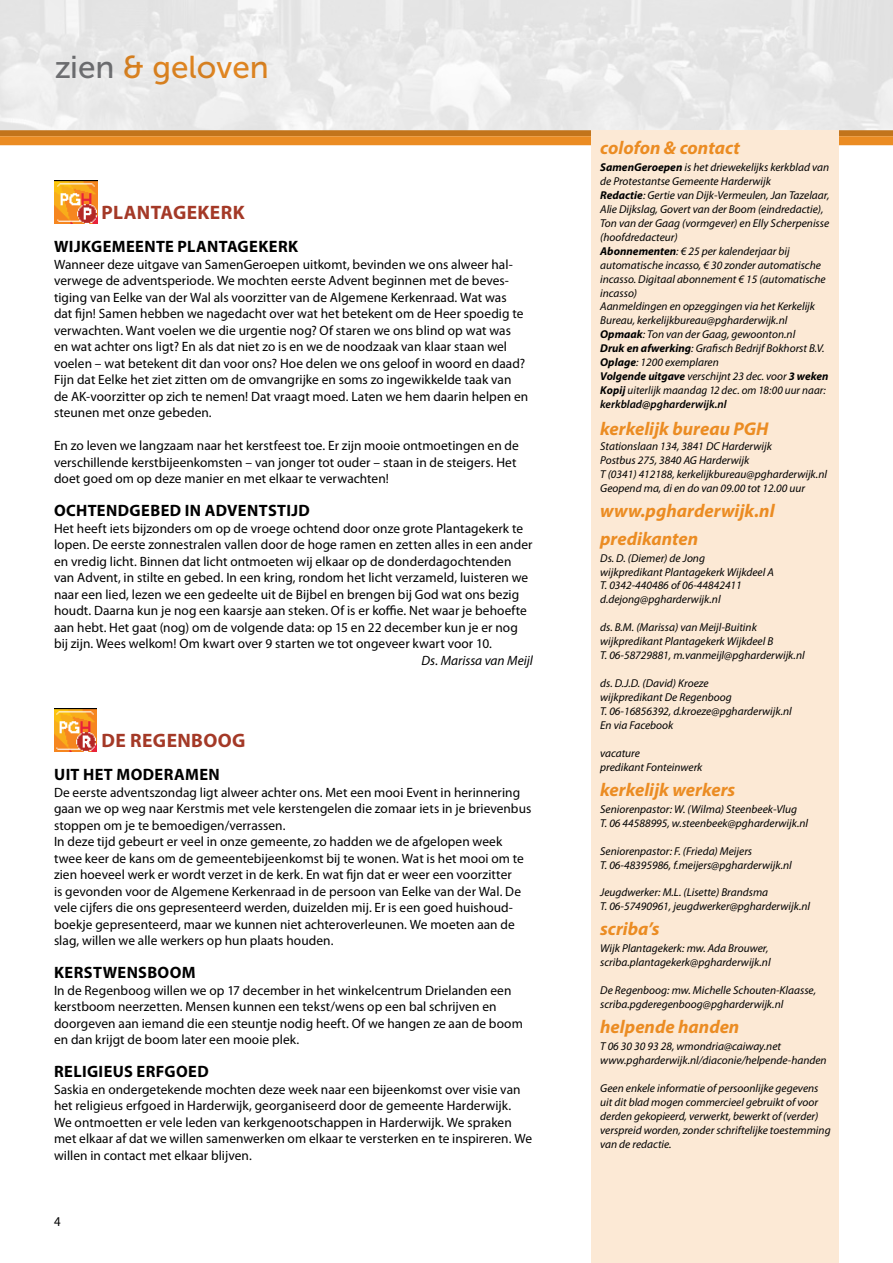
<style>
.page{position:relative;width:893px;height:1263px;background:#fff}
.page>*{position:absolute;margin:0;border:0;box-sizing:border-box;transform-origin:0 0}
.t1{font:31.5px "Museo Sans 500";color:#eb8c23}
.t2{font:700 19.5px "Myriad Pro";letter-spacing:.02em;color:#a43927}
.t3{font:italic 700 18.6px/27.9px "Myriad Pro";color:#eb8c23}
.t4{font:700 16.5px "Myriad Pro";letter-spacing:.025em;color:#000}
.t5{font:13.5px/16.5px "Myriad Pro";letter-spacing:.005em;color:#000}
.t6{font:italic 13.5px "Myriad Pro";color:#000}
.t7{font:13.5px "Myriad Pro";letter-spacing:.005em;color:#000;scale:.95 1}
.t8{font:italic 11.4px/14px "Myriad Pro";color:#000}
.s1{color:#77787b}
.s2{font-weight:700}
.s3{font-weight:600}
</style>
<div class="page">
<div style="left:0;top:130px;width:893px;height:6px;background:#c2741b"></div>
<div style="left:0;top:136px;width:893px;height:9px;background:#eb8c23"></div>
<div style="left:592px;top:130px;width:247px;height:1133px;background:#fce9d5"></div>
<img style="left:54px;top:180px;width:43px;height:44px">
<img style="left:54px;top:708px;width:43px;height:44px">
<h1 class="t1" style="left:54px;top:50px;width:216px"><span class="s1">zien</span> &amp; geloven</h1>
<h2 class="t2" style="left:102px;top:200px;width:143px">PLANTAG EKERK</h2>
<p class="t4" style="left:54px;top:236px;width:244px">WIJKG EMEENTE PLANTAG EKERK</p>
<p class="t5" style="left:54px;top:256px;width:476px">Wanneer deze uitgave van SamenGeroepen uitkomt, bevinden we ons alweer hal&shy;verwege de adventsperiode. We mochten eerste Advent beginnen met de beves&shy;tiging van Eelke van der Wal als voorzitter van de Algemene Kerkenraad. Wat was dat fijn! Samen hebben we nagedacht over wat het betekent om de Heer spoedig te verwachten. Want voelen we die urgentie nog? Of staren we ons blind op wat was en wat achter ons ligt? En als dat niet zo is en we de noodzaak van klaar staan wel voelen – wat betekent dit dan voor ons? Hoe delen we ons geloof in woord en daad?<br>Fijn dat Eelke het ziet zitten om de omvangrijke en soms zo ingewikkelde taak van de AK-voorzitter op zich te nemen! Dat vraagt moed. Laten we hem daarin helpen en steunen met onze gebeden.</p>
<p class="t5" style="left:54px;top:437px;width:466px">En zo leven we langzaam naar het kerstfeest toe. Er zijn mooie ontmoetingen en de verschillende kerstbijeenkomsten – van jonger tot ouder – staan in de steigers. Het doet goed om op deze manier en met elkaar te verwachten!</p>
<p class="t4" style="left:54px;top:500px;width:257px">OCHTENDGEBED IN ADVENTSTIJD</p>
<p class="t5" style="left:54px;top:520px;width:480px">Het heeft iets bijzonders om op de vroege ochtend door onze grote Plantagekerk te lopen. De eerste zonnestralen vallen door de hoge ramen en zetten alles in een ander en vredig licht. Binnen dat licht ontmoeten wij elkaar op de donderdagochtenden van Advent, in stilte en gebed. In een kring, rondom het licht verzameld, luisteren we naar een lied, lezen we een gedeelte uit de Bijbel en brengen bij God wat ons bezig houdt. Daarna kun je nog een kaarsje aan steken. Of is er koffie. Net waar je behoefte aan hebt. Het gaat (nog) om de volgende data: op 15 en 22 december kun je er nog bij zijn. Wees welkom! Om kwart over 9 starten we tot ongeveer kwart voor 10.</p>
<p class="t6" style="left:422px;top:652px;width:113px">Ds. Marissa van Meijl</p>
<h2 class="t2" style="left:102px;top:728px;width:144px">DE REGENBOOG</h2>
<p class="t4" style="left:54px;top:764px;width:167px">UIT HET MODERAMEN</p>
<p class="t5" style="left:54px;top:784px;width:479px">De eerste adventszondag ligt alweer achter ons. Met een mooi Event in herinnering gaan we op weg naar Kerstmis met vele kerstengelen die zomaar iets in je brievenbus stoppen om je te bemoedigen/verrassen.<br>In deze tijd gebeurt er veel in onze gemeente, zo hadden we de afgelopen week twee keer de kans om de gemeentebijeenkomst bij te wonen. Wat is het mooi om te zien hoeveel werk er wordt verzet in de kerk. En wat fijn dat er weer een voorzitter<br>is gevonden voor de Algemene Kerkenraad in de persoon van Eelke van der Wal. De vele cijfers die ons gepresenteerd werden, duizelden mij. Er is een goed huishoud&shy;boekje gepresenteerd, maar we kunnen niet achteroverleunen. We moeten aan de slag, willen we alle werkers op hun plaats houden.</p>
<p class="t4" style="left:54px;top:962px;width:143px">KERSTWENSBOOM</p>
<p class="t5" style="left:54px;top:982px;width:470px">In de Regenboog willen we op 17 december in het winkelcentrum Drielanden een kerstboom neerzetten. Mensen kunnen een tekst/wens op een bal schrijven en doorgeven aan iemand die een steuntje nodig heeft. Of we hangen ze aan de boom en dan krijgt de boom later een mooie plek.</p>
<p class="t4" style="left:54px;top:1061px;width:156px">RELIGI EUS ERFGOED</p>
<p class="t5" style="left:54px;top:1081px;width:480px">Saskia en ondergetekende mochten deze week naar een bijeenkomst over visie van het religieus erfgoed in Harderwijk, georganiseerd door de gemeente Harderwijk.<br>We ontmoetten er vele leden van kerkgenootschappen in Harderwijk. We spraken met elkaar af dat we willen samenwerken om elkaar te versterken en te inspireren. We willen in contact met elkaar blijven.</p>
<p class="t7" style="left:54px;top:1213px;width:8px">4</p>
<h3 class="t3" style="left:600px;top:133px;width:141px">colofon &amp; contact</h3>
<p class="t8" style="left:600px;top:160px;width:231px"><span class="s2">SamenGeroepen</span> is het driewekelijks kerkblad van de Protestantse Gemeente Harderwijk<br><span class="s2">Redactie</span>: Gertie van Dijk-Vermeulen, Jan Tazelaar, Alie Dijkslag, Govert van der Boom (eindredactie), Ton van der Gaag (vormgever) en Elly Scherpenisse (hoofdredacteur)<br><span class="s2">Abonnementen</span>: € 25 per kalenderjaar bij automatische incasso, € 30 zonder automatische incasso. Digitaal abonnement € 15 (automatische incasso)<br>Aanmeldingen en opzeggingen via het Kerkelijk Bureau, kerkelijkbureau@pgharderwijk.nl <span class="s2">Opmaak</span>: Ton van der Gaag, gewoonton.nl<br><span class="s2">Druk en afwerking</span>: Grafisch Bedrijf Bokhorst B.V.<br><span class="s2">Oplage</span>: 1200 exemplaren<br><span class="s2">Volgende uitgave</span> verschijnt 23 dec. voor <span class="s2">3 weken Kopij</span> uiterlijk maandag 12 dec. om 18:00 uur naar: <span class="s3">kerkblad@pgharderwijk.nl</span></p>
<h3 class="t3" style="left:600px;top:414px;width:170px">kerkelijk bureau PGH</h3>
<p class="t8" style="left:600px;top:439px;width:228px">Stationslaan 134, 3841 DC Harderwijk<br>Postbus 275, 3840 AG Harderwijk<br>T (0341) 412188, kerkelijkbureau@pgharderwijk.nl Geopend ma, di en do van 09.00 tot 12.00 uur</p>
<h3 class="t3" style="left:600px;top:496px;width:176px">www.pgharderwijk.nl predikanten</h3>
<p class="t8" style="left:600px;top:551px;width:175px">Ds. D. (Diemer) de Jong<br>wijkpredikant Plantagekerk Wijkdeel A<br>T. 0342-440486 of 06-44842411 d.dejong@pgharderwijk.nl</p>
<p class="t8" style="left:600px;top:620px;width:206px">ds. B.M. (Marissa) van Meijl-Buitink wijkpredikant Plantagekerk Wijkdeel B<br>T. 06-58729881, m.vanmeijl@pgharderwijk.nl</p>
<p class="t8" style="left:600px;top:676px;width:193px">ds. D.J.D. (David) Kroeze<br>wijkpredikant De Regenboog<br>T. 06-16856392, d.kroeze@pgharderwijk.nl<br>En via Facebook</p>
<p class="t8" style="left:600px;top:746px;width:104px">vacature<br>predikant Fonteinwerk</p>
<h3 class="t3" style="left:600px;top:775px;width:137px">kerkelijk werkers</h3>
<p class="t8" style="left:600px;top:802px;width:209px">Seniorenpastor: W. (Wilma) Steenbeek-Vlug<br>T. 06 44588995, w.steenbeek@pgharderwijk.nl</p>
<p class="t8" style="left:600px;top:843px;width:193px">Seniorenpastor: F. (Frieda) Meijers<br>T. 06-48395986, f.meijers@pgharderwijk.nl</p>
<p class="t8" style="left:600px;top:885px;width:211px">Jeugdwerker: M.L. (Lisette) Brandsma<br>T. 06-57490961, jeugdwerker@pgharderwijk.nl</p>
<h3 class="t3" style="left:600px;top:914px;width:61px">scriba’s</h3>
<p class="t8" style="left:600px;top:941px;width:172px">Wijk Plantagekerk: mw. Ada Brouwer, scriba.plantagekerk@pgharderwijk.nl</p>
<p class="t8" style="left:600px;top:983px;width:217px">De Regenboog: mw. Michelle Schouten-Klaasse, scriba.pgderegenboog@pgharderwijk.nl</p>
<h3 class="t3" style="left:600px;top:1012px;width:141px">helpende handen</h3>
<p class="t8" style="left:600px;top:1039px;width:228px">T 06 30 30 93 28, wmondria@caiway.net www.pgharderwijk.nl/diaconie/helpende-handen</p>
<p class="t8" style="left:600px;top:1081px;width:232px">Geen enkele informatie of persoonlijke gegevens uit dit blad mogen commercieel gebruikt of voor derden gekopieerd, verwerkt, bewerkt of (verder) verspreid worden, zonder schriftelijke toestemming van de redactie.</p>
</div>
